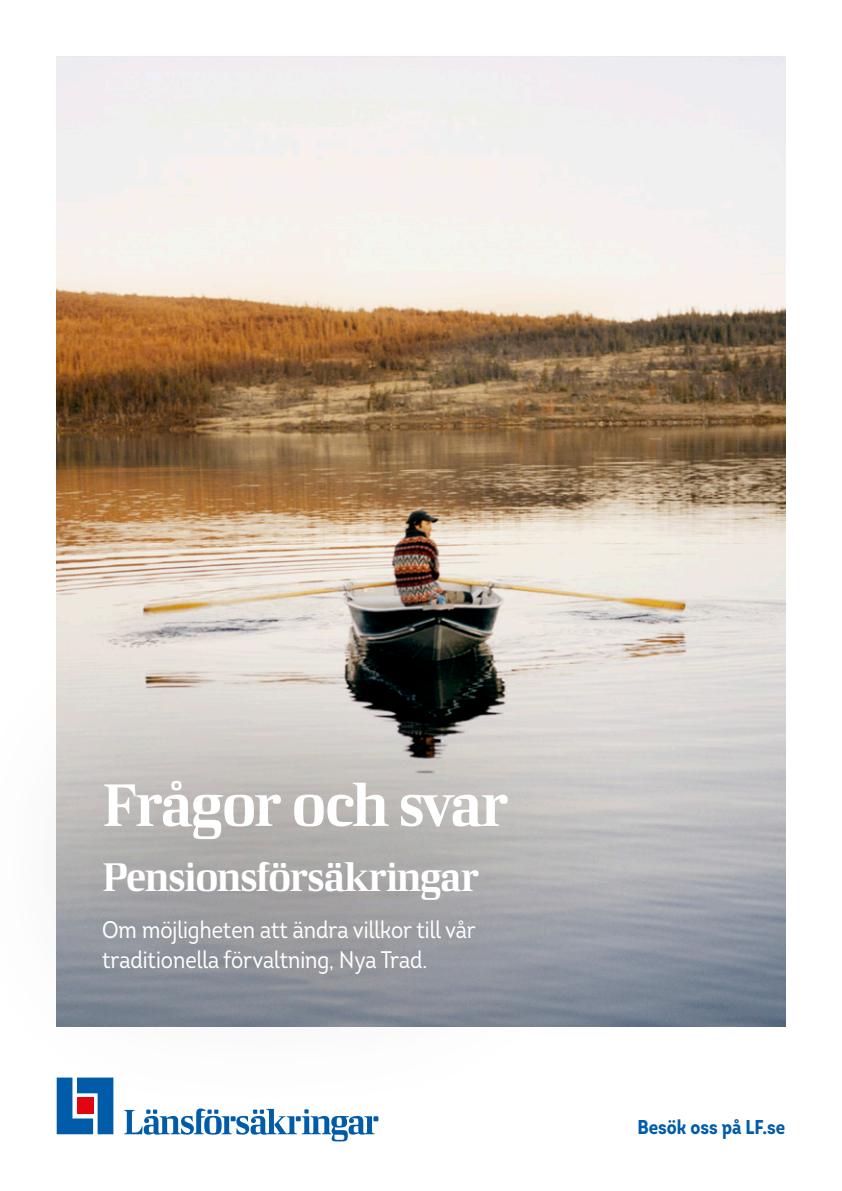
<style>
.page{position:relative;width:842px;height:1191px;background:#fff}
.page>*{position:absolute;margin:0;border:0;box-sizing:border-box;transform-origin:0 0}
._23__Rubrik_1{font:60px "LF Rubrik 2";letter-spacing:-.045em;color:#fff}
._23__Rubrik_3{font:40px "LF Rubrik 2";letter-spacing:-.035em;color:#fff}
._23__Ingress{font:24px/30px "Intro Cond";color:#fff}
.t1{font:700 20px "Intro Cond";color:#005ca9}
</style>
<div class="page">
<img style="left:57px;top:57px;width:728px;height:969px">
<div style="left:0;top:637px;width:639px;height:482px;background:#000;opacity:.75"></div>
<svg style="left:124px;top:1108px;width:254px;height:33px"></svg>
<svg style="left:57px;top:1077px;width:56px;height:57px;background:#2e78b7"></svg>
<div style="left:77px;top:1097px;width:16px;height:17px;background:#e30411"></div>
<h1 class="_23__Rubrik_1" style="left:102px;top:768px;width:409px">Frågor och svar</h1>
<h3 class="_23__Rubrik_3" style="left:102px;top:852px;width:379px">Pensionsförsäkringar</h3>
<p class="_23__Ingress" style="left:102px;top:914px;width:375px">Om möjligheten att ändra villkor till vår traditionella förvaltning, Nya Trad.</p>
<p class="t1" style="left:637px;top:1114px;width:149px">Besök oss på LF.se</p>
</div>
